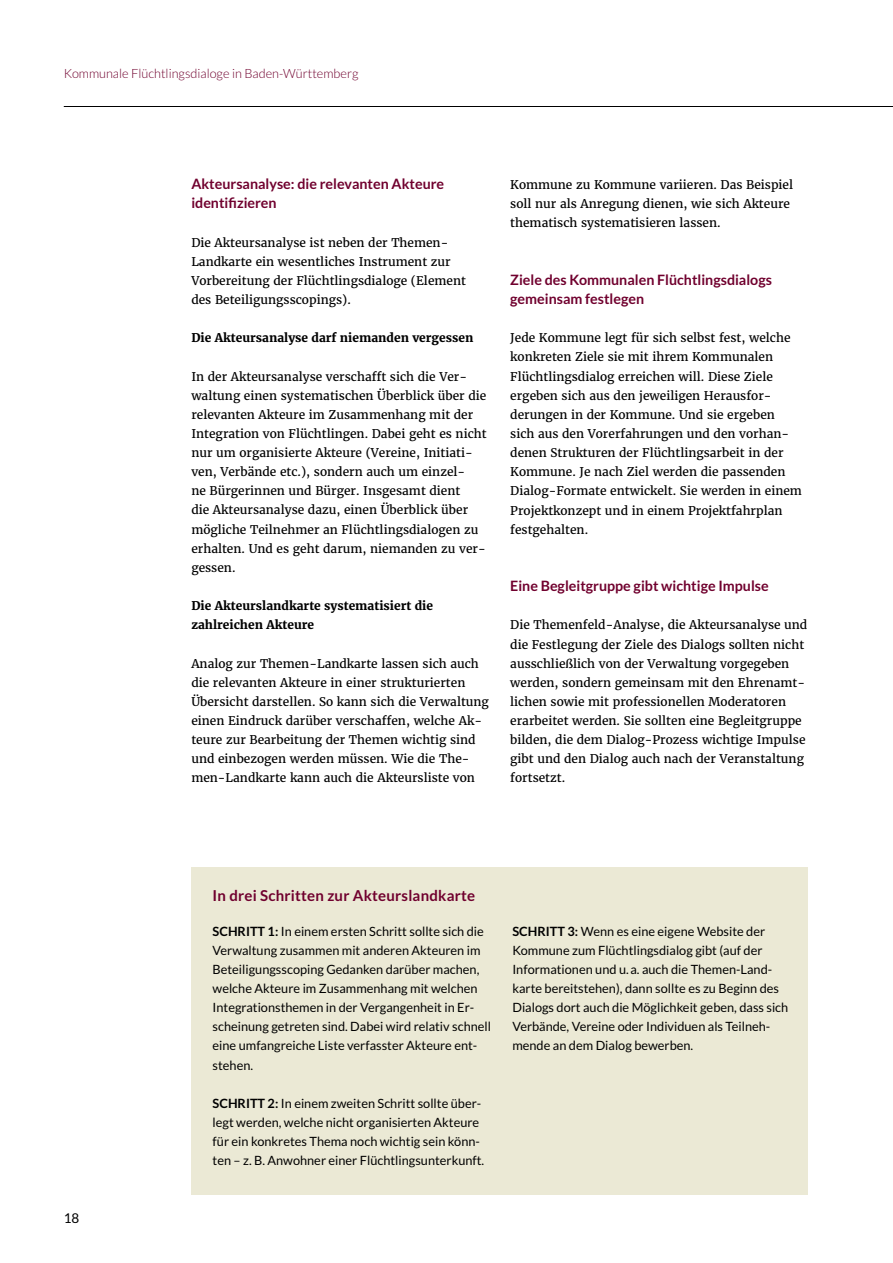
<style>
.page{position:relative;width:893px;height:1263px;background:#fff}
.page>*{position:absolute;margin:0;border:0;box-sizing:border-box;transform-origin:0 0}
.t1{font:700 15px "Lato";letter-spacing:.015em;color:#70002e}
.t2{font:700 14.25px/19.2px "Lato";color:#70002e}
.t3{font:13.5px "Lato";color:#000}
.t4{font:12.75px/19.2px "Lato";color:#000}
.t5{font:300 12.75px "Lato";color:#70002e}
.t6{font:12px/19.2px "Merriweather";color:#000}
.t7{font:700 12px/19.2px "Merriweather";color:#000}
.s1{font-weight:700}
</style>
<div class="page">
<hr style="left:64px;top:106px;width:829px;height:1px;background:#000">
<div style="left:191px;top:868px;width:617px;height:327px;background:#ebe9d5"></div>
<p class="t5" style="left:64px;top:67px;width:296px">Kommunale Flüchtlingsdialoge in Baden-Württemberg</p>
<p class="t2" style="left:191px;top:174px;width:254px">Akteursanalyse: die relevanten Akteure identifizieren</p>
<p class="t6" style="left:191px;top:232px;width:276px">Die Akteursanalyse ist neben der Themen-Landkarte ein wesentliches Instrument zur Vorbereitung der Flüchtlingsdialoge (Element des Beteiligungsscopings).</p>
<p class="t7" style="left:191px;top:328px;width:283px">Die Akteursanalyse darf niemanden vergessen</p>
<p class="t6" style="left:191px;top:366px;width:297px">In der Akteursanalyse verschafft sich die Ver&shy;waltung einen systematischen Überblick über die relevanten Akteure im Zusammenhang mit der Integration von Flüchtlingen. Dabei geht es nicht nur um organisierte Akteure (Vereine, Initiati&shy;ven, Verbände etc.), sondern auch um einzel-<br>ne Bürgerinnen und Bürger. Insgesamt dient<br>die Akteursanalyse dazu, einen Überblick über mögliche Teilnehmer an Flüchtlingsdialogen zu erhalten. Und es geht darum, niemanden zu ver&shy;gessen.</p>
<p class="t7" style="left:191px;top:596px;width:243px">Die Akteurslandkarte systematisiert die zahlreichen Akteure</p>
<p class="t6" style="left:191px;top:653px;width:299px">Analog zur Themen-Landkarte lassen sich auch die relevanten Akteure in einer strukturierten Übersicht darstellen. So kann sich die Verwaltung einen Eindruck darüber verschaffen, welche Ak&shy;teure zur Bearbeitung der Themen wichtig sind und einbezogen werden müssen. Wie die The&shy;men-Landkarte kann auch die Akteursliste von</p>
<p class="t6" style="left:510px;top:175px;width:284px">Kommune zu Kommune variieren. Das Beispiel soll nur als Anregung dienen, wie sich Akteure thematisch systematisieren lassen.</p>
<p class="t2" style="left:510px;top:270px;width:263px">Ziele des Kommunalen Flüchtlingsdialogs gemeinsam festlegen</p>
<p class="t6" style="left:510px;top:328px;width:293px">Jede Kommune legt für sich selbst fest, welche konkreten Ziele sie mit ihrem Kommunalen Flüchtlingsdialog erreichen will. Diese Ziele ergeben sich aus den jeweiligen Herausfor&shy;derungen in der Kommune. Und sie ergeben sich aus den Vorerfahrungen und den vorhan&shy;denen Strukturen der Flüchtlingsarbeit in der Kommune. Je nach Ziel werden die passenden Dialog-Formate entwickelt. Sie werden in einem Projektkonzept und in einem Projektfahrplan festgehalten.</p>
<p class="t2" style="left:510px;top:576px;width:260px">Eine Begleitgruppe gibt wichtige Impulse</p>
<p class="t6" style="left:510px;top:615px;width:299px">Die Themenfeld-Analyse, die Akteursanalyse und die Festlegung der Ziele des Dialogs sollten nicht ausschließlich von der Verwaltung vorgegeben werden, sondern gemeinsam mit den Ehrenamt&shy;lichen sowie mit professionellen Moderatoren erarbeitet werden. Sie sollten eine Begleitgruppe bilden, die dem Dialog-Prozess wichtige Impulse gibt und den Dialog auch nach der Veranstaltung fortsetzt.</p>
<p class="t3" style="left:64px;top:1210px;width:17px">18</p>
<p class="t1" style="left:213px;top:887px;width:264px">In drei Schritten zur Akteurslandkarte</p>
<p class="t4" style="left:213px;top:921px;width:280px"><span class="s1">SCHRITT 1:</span> In einem ersten Schritt sollte sich die Verwaltung zusammen mit anderen Akteuren im Beteiligungsscoping Gedanken darüber machen, welche Akteure im Zusammenhang mit welchen Integrationsthemen in der Vergangenheit in Er&shy;scheinung getreten sind. Dabei wird relativ schnell eine umfangreiche Liste verfasster Akteure ent&shy;stehen.</p>
<p class="t4" style="left:213px;top:1093px;width:273px"><span class="s1">SCHRITT 2:</span> In einem zweiten Schritt sollte über&shy;legt werden, welche nicht organisierten Akteure für ein konkretes Thema noch wichtig sein könn&shy;ten – z. B. Anwohner einer Flüchtlingsunterkunft.</p>
<p class="t4" style="left:512px;top:921px;width:277px"><span class="s1">SCHRITT 3:</span> Wenn es eine eigene Website der Kommune zum Flüchtlingsdialog gibt (auf der Informationen und u.a. auch die Themen-Land&shy;karte bereitstehen), dann sollte es zu Beginn des Dialogs dort auch die Möglichkeit geben, dass sich Verbände, Vereine oder Individuen als Teilneh&shy;mende an dem Dialog bewerben.</p>
</div>
